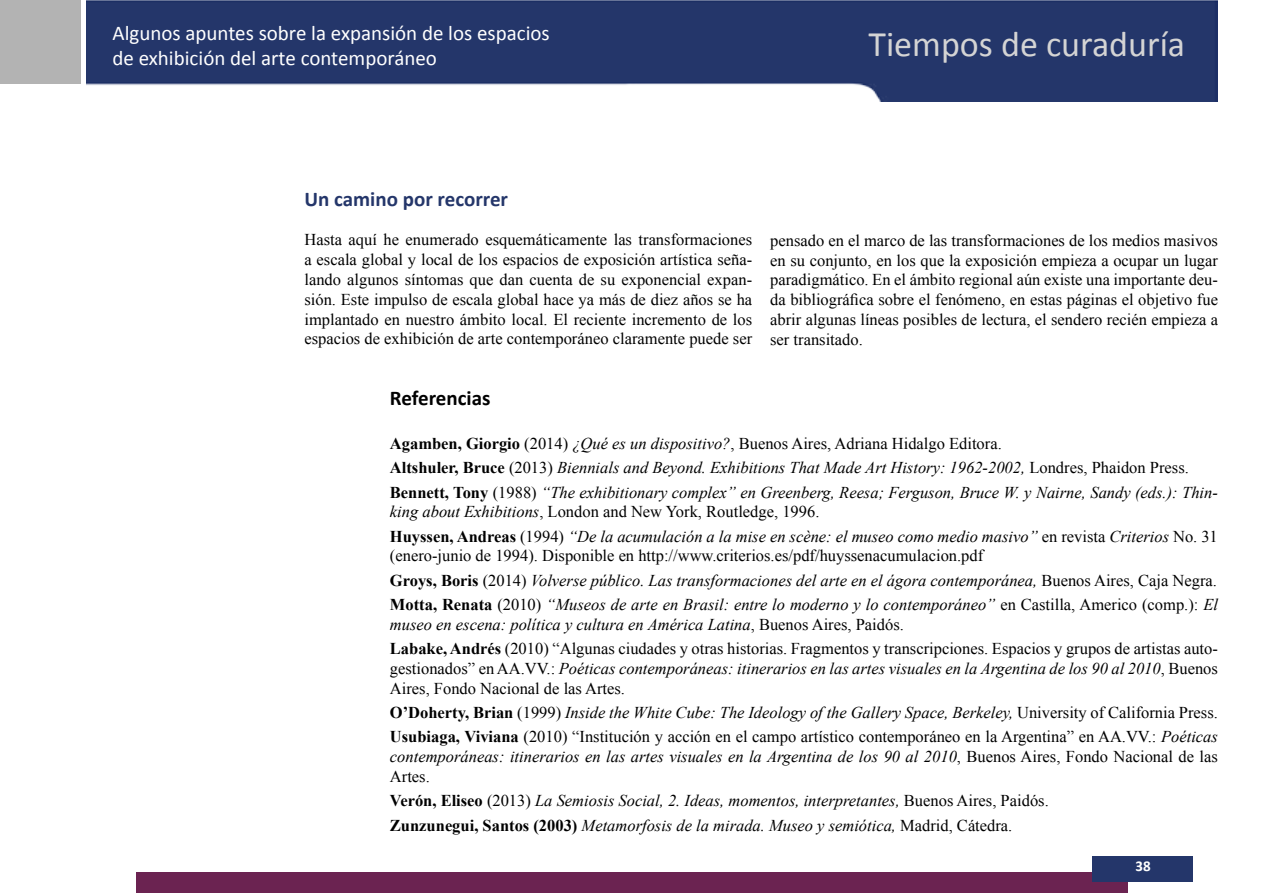
<style>
.page{position:relative;width:1263px;height:893px;background:#fff}
.page>*{position:absolute;margin:0;border:0;box-sizing:border-box;transform-origin:0 0}
.t1{font:36px "Calibri";color:#d4d4d4}
.t2{font:21px/25.2px "Calibri";color:#fff}
.t3{font:700 21px "Calibri";color:#24366a}
.t4{font:700 21px "Calibri";color:#000}
.t5{font:16.5px/19.8px "Times New Roman";color:#000}
.t6{font:italic 16.5px/24.3px "Times New Roman";color:#000}
.t7{font:700 15px "Calibri";color:#fff}
.s1{font-weight:700;font-style:normal}
.s2{font-style:normal}
.s3{font-weight:700}
.s4{font-style:italic}
</style>
<div class="page">
<div style="left:136px;top:872px;width:991px;height:20px;background:#6b2351"></div>
<div style="left:1092px;top:856px;width:100px;height:26px;background:#24366a"></div>
<img style="left:87px;top:0;width:1131px;height:101px">
<div style="left:0;top:1px;width:81px;height:83px;background:#b3b3b3"></div>
<p class="t2" style="left:112px;top:21px;width:439px">Algunos apuntes sobre la expansión de los espacios de exhibición del arte contemporáneo</p>
<h1 class="t1" style="left:868px;top:21px;width:318px">Tiempos de curaduría</h1>
<p class="t3" style="left:304px;top:185px;width:205px">Un camino por recorrer</p>
<p class="t5" style="left:304px;top:230px;width:449px;text-align:justify">Hasta aquí he enumerado esquemáticamente las transformaciones a escala global y local de los espacios de exposición artística seña&shy;lando algunos síntomas que dan cuenta de su exponencial expan&shy;sión. Este impulso de escala global hace ya más de diez años se ha implantado en nuestro ámbito local. El reciente incremento de los espacios de exhibición de arte contemporáneo claramente puede ser</p>
<p class="t5" style="left:770px;top:230px;width:449px;text-align:justify">pensado en el marco de las transformaciones de los medios masivos en su conjunto, en los que la exposición empieza a ocupar un lugar paradigmático. En el ámbito regional aún existe una importante deu&shy;da bibliográfica sobre el fenómeno, en estas páginas el objetivo fue abrir algunas líneas posibles de lectura, el sendero recién empieza a ser transitado.</p>
<p class="t4" style="left:390px;top:384px;width:102px">Referencias</p>
<p class="t6" style="left:390px;top:431px;width:829px"><span class="s1">Agamben, Giorgio</span> <span class="s2">(2014)</span> ¿Qué es un dispositivo?<span class="s2">, Buenos Aires, Adriana Hidalgo Editora.<br></span><span class="s1">Altshuler, Bruce</span> <span class="s2">(2013)</span> Biennials and Beyond. Exhibitions That Made Art History: 1962-2002, <span class="s2">Londres, Phaidon Press.<br></span><span class="s1">Bennett, Tony</span> <span class="s2">(1988)</span> “The exhibitionary complex” en Greenberg, Reesa; Ferguson, Bruce W. y Nairne, Sandy (eds.): Thin-</p>
<p class="t6" style="left:390px;top:499px;width:829px">king about Exhibitions<span class="s2">, London and New York, Routledge, 1996.<br></span><span class="s1">Huyssen, Andreas</span> <span class="s2">(1994)</span> “De la acumulación a la mise en scène: el museo como medio masivo” <span class="s2">en revista</span> Criterios <span class="s2">No. 31</span></p>
<p class="t5" style="left:390px;top:543px;width:829px;line-height:24.3px">(enero-junio de 1994). Disponible en http://www.criterios.es/pdf/huyssenacumulacion.pdf<br><span class="s3">Groys, Boris</span> (2014) <span class="s4">Volverse público. Las transformaciones del arte en el ágora contemporánea,</span> Buenos Aires, Caja Negra.<br><span class="s3">Motta, Renata</span> (2010) <span class="s4">“Museos de arte en Brasil: entre lo moderno y lo contemporáneo”</span> en Castilla, Americo (comp.): <span class="s4">El</span></p>
<p class="t5" style="left:390px;top:612px;width:829px;line-height:24.3px"><span class="s4">museo en escena: política y cultura en América Latina</span>, Buenos Aires, Paidós.<br><span class="s3">Labake, Andrés</span> (2010) “Algunas ciudades y otras historias. Fragmentos y transcripciones. Espacios y grupos de artistas auto-</p>
<p class="t6" style="left:390px;top:658px;width:829px;line-height:19.8px"><span class="s2">gestionados” en AA.VV.:</span> Poéticas contemporáneas: itinerarios en las artes visuales en la Argentina de los 90 al 2010<span class="s2">, Buenos<br>Aires, Fondo Nacional de las Artes.</span></p>
<p class="t5" style="left:390px;top:700px;width:829px;line-height:24.3px"><span class="s3">O’Doherty, Brian</span> (1999) <span class="s4">Inside the White Cube: The Ideology of the Gallery Space, Berkeley,</span> University of California Press.<br><span class="s3">Usubiaga, Viviana</span> (2010) “Institución y acción en el campo artístico contemporáneo en la Argentina” en AA.VV.: <span class="s4">Poéticas</span></p>
<p class="t6" style="left:390px;top:746px;width:829px;line-height:19.8px">contemporáneas: itinerarios en las artes visuales en la Argentina de los 90 al 2010<span class="s2">, Buenos Aires, Fondo Nacional de las<br>Artes.</span></p>
<p class="t6" style="left:390px;top:788px;width:660px"><span class="s1">Verón, Eliseo</span> <span class="s2">(2013)</span> La Semiosis Social, 2. Ideas, momentos, interpretantes, <span class="s2">Buenos Aires, Paidós.<br></span><span class="s1">Zunzunegui, Santos (2003)</span> Metamorfosis de la mirada. Museo y semiótica, <span class="s2">Madrid, Cátedra.</span></p>
<p class="t7" style="left:1135px;top:857px;width:17px">38</p>
</div>
